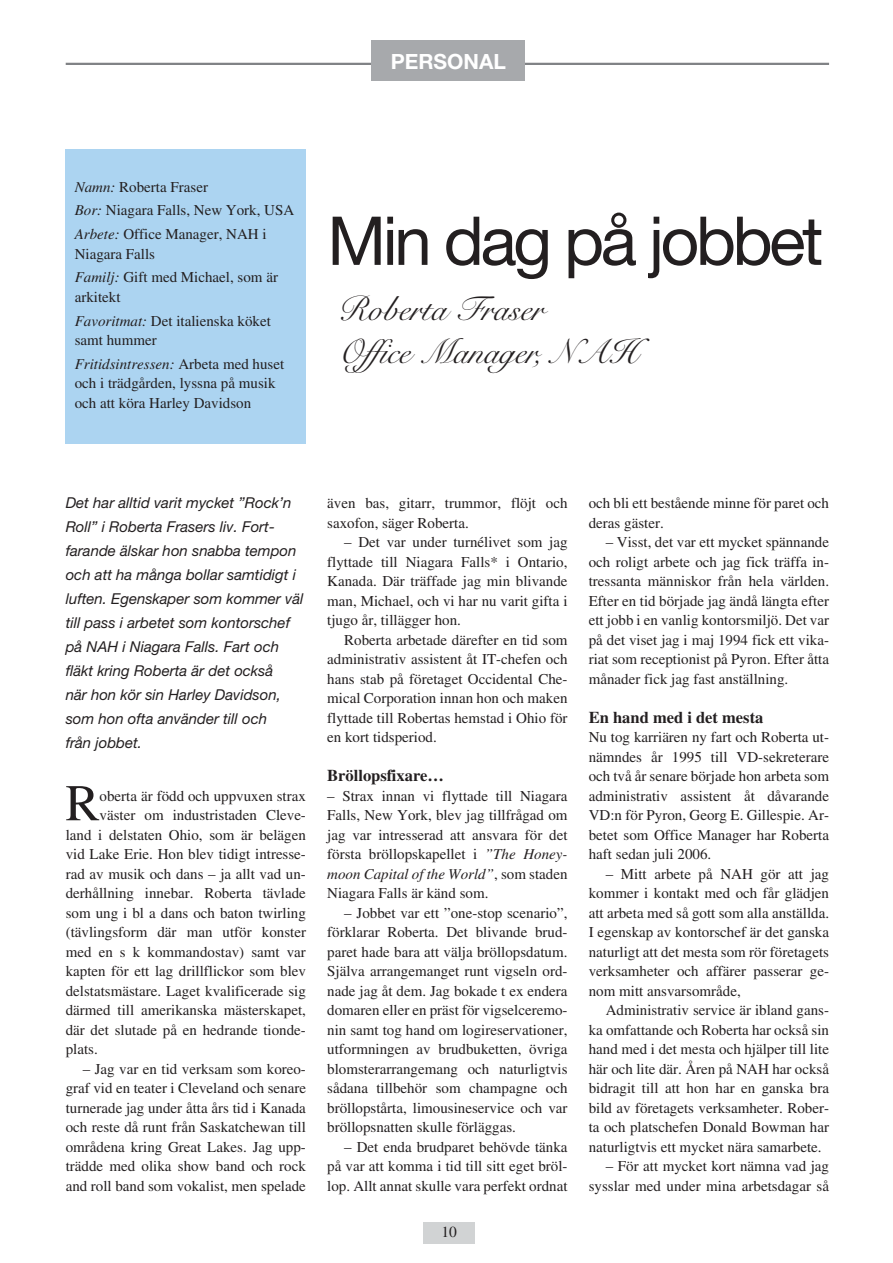
<style>
.page{position:relative;width:893px;height:1263px;background:#fff}
.page>*{position:absolute;margin:0;border:0;box-sizing:border-box;transform-origin:0 0}
.t1{font:67.5px "Helvetica Neue";letter-spacing:-.05em;color:#231f20}
.t2{font:51.45px "Times";color:#231f20}
.t3{font:34.5px/42.6px "Snell Roundhand Script";color:#231f20}
.t4{font:700 21px "Helvetica Neue";color:#fff}
.t5{font:700 16.5px "Times";color:#231f20}
.t6{font:15.45px "Times";color:#231f20}
.t7{font:15px/19.5px "Times";color:#231f20;text-align:justify}
.t8{font:italic 15px/24px "Helvetica Neue";color:#231f20}
.s1{font-style:italic}
</style>
<div class="page">
<div style="left:424px;top:1223px;width:51px;height:21px;background:#d1d3d4"></div>
<div style="left:66px;top:149px;width:240px;height:294px;background:#acd4f1"></div>
<hr style="left:66px;top:63px;width:763px;height:2px;background:#808285">
<div style="left:372px;top:40px;width:153px;height:41px;background:#a7a9ac"></div>
<h3 class="t4" style="left:391px;top:54px;width:117px">PERSONAL</h3>
<p class="t7" style="left:75px;top:176px;width:221px;line-height:23.7px;text-align:left"><span class="s1">Namn:</span> Roberta Fraser<br><span class="s1">Bor:</span> Niagara Falls, New York, USA<br><span class="s1">Arbete:</span> Office Manager, NAH i</p>
<p class="t7" style="left:75px;top:243px;width:205px;line-height:23.7px">Niagara Falls<br><span class="s1">Familj:</span> Gift med Michael, som är</p>
<p class="t7" style="left:75px;top:286px;width:198px;line-height:23.7px">arkitekt<br><span class="s1">Favoritmat:</span> Det italienska köket</p>
<p class="t7" style="left:75px;top:330px;width:211px;line-height:23.7px">samt hummer<br><span class="s1">Fritidsintressen:</span> Arbeta med huset</p>
<p class="t7" style="left:75px;top:375px;width:202px">och i trädgården, lyssna på musik och att köra Harley Davidson</p>
<h1 class="t1" style="left:327px;top:217px;width:497px">Min dag på jobbet</h1>
<h3 class="t3" style="left:338px;top:293px;width:301px">Roberta Fraser<br>Office Manager, NAH</h3>
<p class="t8" style="left:66px;top:492px;width:239px">Det har alltid varit mycket ”Rock’n<br>Roll” i Roberta Frasers liv. Fort&shy;farande älskar hon snabba tempon och att ha många bollar samtidigt i luften. Egenskaper som kommer väl till pass i arbetet som kontorschef på NAH i Niagara Falls. Fart och fläkt kring Roberta är det också<br>när hon kör sin Harley Davidson, som hon ofta använder till och<br>från jobbet.</p>
<h2 class="t2" style="left:65px;top:784px;width:36px">R</h2>
<p class="t7" style="left:100px;top:787px;width:208px">oberta är född och uppvuxen strax</p>
<p class="t7" style="left:100px;top:807px;width:208px">väster om industristaden Cleve-</p>
<p class="t7" style="left:66px;top:826px;width:242px">land i delstaten Ohio, som är belägen</p>
<p class="t7" style="left:66px;top:846px;width:242px">vid Lake Erie. Hon blev tidigt intresse-</p>
<p class="t7" style="left:66px;top:865px;width:242px">rad av musik och dans – ja allt vad un-</p>
<p class="t7" style="left:66px;top:885px;width:242px">derhållning innebar. Roberta tävlade</p>
<p class="t7" style="left:66px;top:904px;width:242px">som ung i bl a dans och baton twirling</p>
<p class="t7" style="left:66px;top:924px;width:242px">(tävlingsform där man utför konster</p>
<p class="t7" style="left:66px;top:943px;width:242px">med en s k kommandostav) samt var</p>
<p class="t7" style="left:66px;top:963px;width:242px">kapten för ett lag drillflickor som blev</p>
<p class="t7" style="left:66px;top:982px;width:242px">delstatsmästare. Laget kvalificerade sig</p>
<p class="t7" style="left:66px;top:1002px;width:242px">därmed till amerikanska mästerskapet,</p>
<p class="t7" style="left:66px;top:1021px;width:242px">där det slutade på en hedrande tionde-</p>
<p class="t7" style="left:66px;top:1041px;width:34px">plats.</p>
<p class="t7" style="left:66px;top:1060px;width:242px;text-indent:17px">– Jag var en tid verksam som koreo&shy;graf vid en teater i Cleveland och senare turnerade jag under åtta års tid i Kanada och reste då runt från Saskatchewan till områdena kring Great Lakes. Jag upp&shy;trädde med olika show band och rock and roll band som vokalist, men spelade</p>
<p class="t7" style="left:327px;top:495px;width:242px">även bas, gitarr, trummor, flöjt och saxofon, säger Roberta.</p>
<p class="t7" style="left:327px;top:534px;width:242px;text-indent:17px">– Det var under turnélivet som jag flyttade till Niagara Falls* i Ontario, Kanada. Där träffade jag min blivande man, Michael, och vi har nu varit gifta i tjugo år, tillägger hon.</p>
<p class="t7" style="left:327px;top:631px;width:242px;text-indent:17px">Roberta arbetade därefter en tid som administrativ assistent åt IT-chefen och hans stab på företaget Occidental Che&shy;mical Corporation innan hon och maken flyttade till Robertas hemstad i Ohio för en kort tidsperiod.</p>
<p class="t5" style="left:327px;top:770px;width:118px">Bröllopsfixare…</p>
<p class="t7" style="left:327px;top:787px;width:242px">– Strax innan vi flyttade till Niagara Falls, New York, blev jag tillfrågad om jag var intresserad att ansvara för det första bröllopskapellet i <span class="s1">”The Honey&shy;moon Capital of the World”</span>, som staden Niagara Falls är känd som.</p>
<p class="t7" style="left:327px;top:904px;width:242px;text-indent:17px">– Jobbet var ett ”one-stop scenario”, förklarar Roberta. Det blivande brud&shy;paret hade bara att välja bröllopsdatum.<br>Själva arrangemanget runt vigseln ord&shy;nade jag åt dem. Jag bokade t ex endera domaren eller en präst för vigselceremo&shy;nin samt tog hand om logireservationer, utformningen av brudbuketten, övriga blomsterarrangemang och naturligtvis sådana tillbehör som champagne och bröllopstårta, limousineservice och var bröllopsnatten skulle förläggas.</p>
<p class="t7" style="left:327px;top:1138px;width:242px;text-indent:17px">– Det enda brudparet behövde tänka på var att komma i tid till sitt eget bröl&shy;lop. Allt annat skulle vara perfekt ordnat</p>
<p class="t6" style="left:441px;top:1226px;width:17px">10</p>
<p class="t7" style="left:589px;top:495px;width:242px">och bli ett bestående minne för paret och deras gäster.</p>
<p class="t7" style="left:589px;top:534px;width:242px;text-indent:17px">– Visst, det var ett mycket spännande och roligt arbete och jag fick träffa in&shy;tressanta människor från hela världen.<br>Efter en tid började jag ändå längta efter ett jobb i en vanlig kontorsmiljö. Det var på det viset jag i maj 1994 fick ett vika&shy;riat som receptionist på Pyron. Efter åtta månader fick jag fast anställning.</p>
<p class="t5" style="left:589px;top:711px;width:176px">En hand med i det mesta</p>
<p class="t7" style="left:589px;top:729px;width:242px">Nu tog karriären ny fart och Roberta ut&shy;nämndes år 1995 till VD-sekreterare och två år senare började hon arbeta som administrativ assistent åt dåvarande VD:n för Pyron, Georg E. Gillespie. Ar&shy;betet som Office Manager har Roberta haft sedan juli 2006.</p>
<p class="t7" style="left:589px;top:865px;width:242px;text-indent:17px">– Mitt arbete på NAH gör att jag kommer i kontakt med och får glädjen att arbeta med så gott som alla anställda.<br>I egenskap av kontorschef är det ganska naturligt att det mesta som rör företagets verksamheter och affärer passerar ge&shy;nom mitt ansvarsområde,</p>
<p class="t7" style="left:589px;top:1002px;width:242px;text-indent:17px">Administrativ service är ibland gans&shy;ka omfattande och Roberta har också sin hand med i det mesta och hjälper till lite här och lite där. Åren på NAH har också bidragit till att hon har en ganska bra bild av företagets verksamheter. Rober&shy;ta och platschefen Donald Bowman har naturligtvis ett mycket nära samarbete.</p>
<p class="t7" style="left:589px;top:1158px;width:242px;text-align:right">– För att mycket kort nämna vad jag sysslar med under mina arbetsdagar så</p>
</div>
